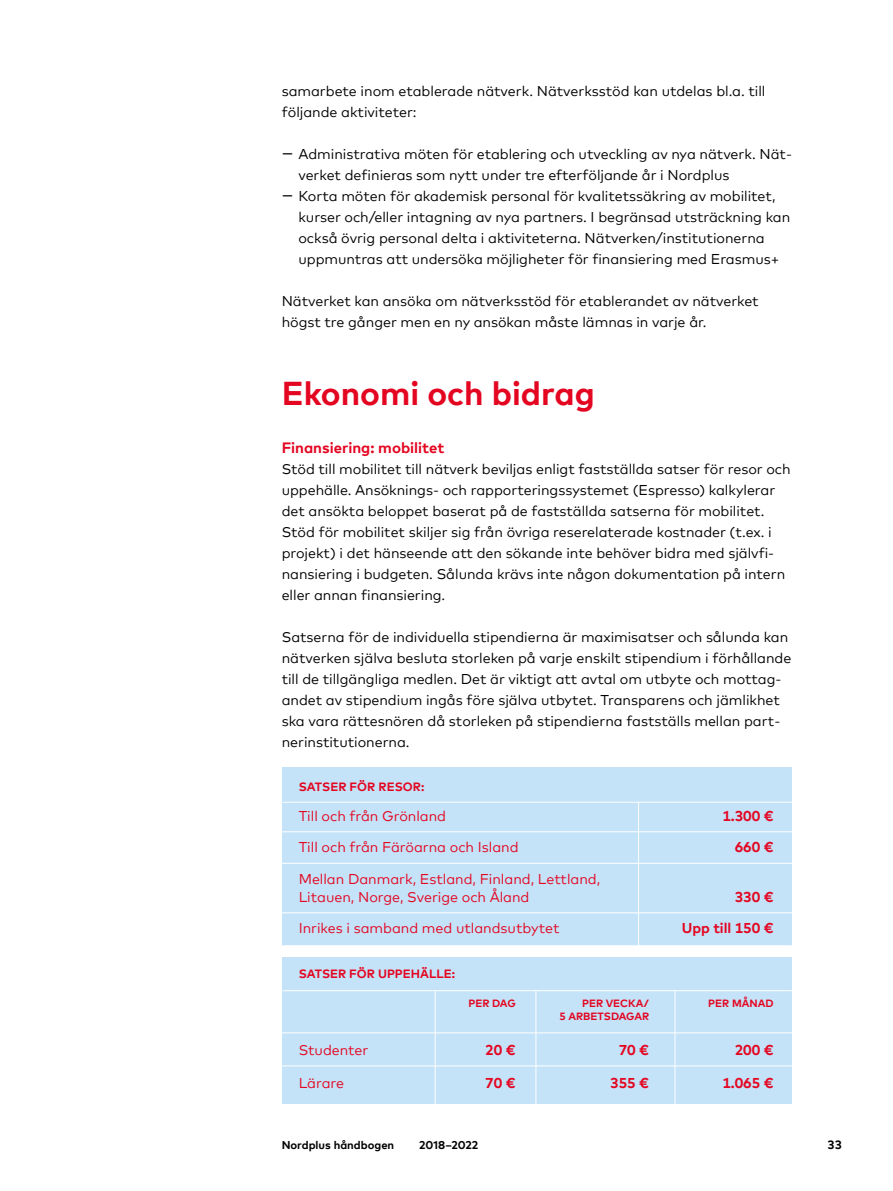
<style>
.page{position:relative;width:893px;height:1191px;background:#fff}
.page>*{position:absolute;margin:0;border:0;box-sizing:border-box;transform-origin:0 0}
.t1{font:700 33px "Mark Pro";color:#e40521}
.t2{font:700 15px "Mark Pro";color:#e40521}
.t3{font:14.25px/21px "Mark Pro";letter-spacing:-.005em;color:#000}
.t4{font:14.25px/18px "Mark Pro";letter-spacing:-.005em;color:#e40521}
.t5{font:700 14.25px "Mark Pro";letter-spacing:-.005em;color:#e40521}
.t6{font:700 12px "Mark Pro";color:#e40521}
.t7{font:700 12px "Mark Pro";color:#000}
.t8{font:700 11.25px "Mark Pro";color:#000}
.t9{font:700 10.5px "Mark Pro";color:#e40521}
.s1{font-size:19.5px}
</style>
<div class="page">
<div style="left:283px;top:957px;width:509px;height:146px;background:#c4e3f8"></div>
<div style="left:283px;top:767px;width:509px;height:179px;background:#c4e3f8"></div>
<hr style="left:282px;top:831px;width:510px;height:1px;background:#fff">
<hr style="left:282px;top:863px;width:510px;height:1px;background:#fff">
<hr style="left:282px;top:912px;width:510px;height:1px;background:#fff">
<hr style="left:282px;top:1032px;width:510px;height:1px;background:#fff">
<hr style="left:282px;top:1065px;width:510px;height:1px;background:#fff">
<hr style="left:638px;top:802px;width:1px;height:144px;background:#fff">
<hr style="left:675px;top:990px;width:1px;height:119px;background:#fff">
<hr style="left:536px;top:991px;width:1px;height:117px;background:#fff">
<hr style="left:435px;top:991px;width:1px;height:117px;background:#fff">
<hr style="left:283px;top:802px;width:509px;height:1px;background:#fff">
<hr style="left:283px;top:945px;width:509px;height:1px;background:#fff">
<hr style="left:283px;top:990px;width:509px;height:1px;background:#fff">
<p class="t3" style="left:282px;top:79px;width:485px">samarbete inom etablerade nätverk. Nätverksstöd kan utdelas bl.a. till följande aktiviteter:</p>
<p class="t3" style="left:298px;top:142px;width:495px;text-indent:-17px"><span class="s1">–</span> Administrativa möten för etablering och utveckling av nya nätverk. Nät&shy;verket definieras som nytt under tre efterföljande år i Nordplus</p>
<p class="t3" style="left:298px;top:184px;width:493px;text-indent:-17px"><span class="s1">–</span> Korta möten för akademisk personal för kvalitetssäkring av mobilitet, kurser och/eller intagning av nya partners. I begränsad utsträckning kan också övrig personal delta i aktiviteterna. Nätverken/institutionerna uppmuntras att undersöka möjligheter för finansiering med Erasmus+</p>
<p class="t3" style="left:282px;top:289px;width:479px">Nätverket kan ansöka om nätverksstöd för etablerandet av nätverket högst tre gånger men en ny ansökan måste lämnas in varje år.</p>
<h1 class="t1" style="left:282px;top:368px;width:315px">Ekonomi och bidrag</h1>
<p class="t2" style="left:282px;top:436px;width:164px">Finansiering: mobilitet</p>
<p class="t3" style="left:282px;top:457px;width:510px">Stöd till mobilitet till nätverk beviljas enligt fastställda satser för resor och uppehälle. Ansöknings- och rapporteringssystemet (Espresso) kalkylerar det ansökta beloppet baserat på de fastställda satserna för mobilitet.<br>Stöd för mobilitet skiljer sig från övriga reserelaterade kostnader (t.ex. i projekt) i det hänseende att den sökande inte behöver bidra med självfi&shy;nansiering i budgeten. Sålunda krävs inte någon dokumentation på intern eller annan finansiering.</p>
<p class="t3" style="left:282px;top:625px;width:511px">Satserna för de individuella stipendierna är maximisatser och sålunda kan nätverken själva besluta storleken på varje enskilt stipendium i förhållande till de tillgängliga medlen. Det är viktigt att avtal om utbyte och mottag&shy;andet av stipendium ingås före själva utbytet. Transparens och jämlikhet ska vara rättesnören då storleken på stipendierna fastställs mellan part&shy;nerinstitutionerna.</p>
<p class="t6" style="left:299px;top:777px;width:127px">SATSER FÖR RESOR:</p>
<p class="t4" style="left:299px;top:805px;width:149px">Till och från Grönland</p>
<p class="t5" style="left:722px;top:805px;width:53px">1.300 €</p>
<p class="t4" style="left:299px;top:837px;width:221px">Till och från Färöarna och Island</p>
<p class="t5" style="left:735px;top:836px;width:40px">660 €</p>
<p class="t4" style="left:299px;top:868px;width:303px">Mellan Danmark, Estland, Finland, Lettland,<br>Litauen, Norge, Sverige och Åland</p>
<p class="t5" style="left:735px;top:886px;width:40px">330 €</p>
<p class="t4" style="left:299px;top:918px;width:262px">Inrikes i samband med utlandsutbytet</p>
<p class="t5" style="left:682px;top:917px;width:93px">Upp till 150 €</p>
<p class="t6" style="left:299px;top:965px;width:158px">SATSER FÖR UPPEHÄLLE:</p>
<p class="t9" style="left:468px;top:995px;width:49px">PER DAG</p>
<p class="t9" style="left:582px;top:995px;width:69px">PER VECKA/</p>
<p class="t9" style="left:708px;top:995px;width:67px">PER MÅNAD</p>
<p class="t9" style="left:560px;top:1008px;width:91px">5 ARBETSDAGAR</p>
<p class="t4" style="left:299px;top:1039px;width:71px">Studenter</p>
<p class="t5" style="left:485px;top:1039px;width:32px">20 €</p>
<p class="t5" style="left:619px;top:1039px;width:32px">70 €</p>
<p class="t5" style="left:735px;top:1039px;width:40px">200 €</p>
<p class="t4" style="left:299px;top:1072px;width:47px">Lärare</p>
<p class="t5" style="left:485px;top:1072px;width:32px">70 €</p>
<p class="t5" style="left:610px;top:1072px;width:40px">355 €</p>
<p class="t5" style="left:722px;top:1072px;width:53px">1.065 €</p>
<p class="t8" style="left:282px;top:1136px;width:114px">Nordplus håndbogen</p>
<p class="t8" style="left:419px;top:1136px;width:61px">2018–2022</p>
<p class="t7" style="left:827px;top:1136px;width:16px">33</p>
</div>
